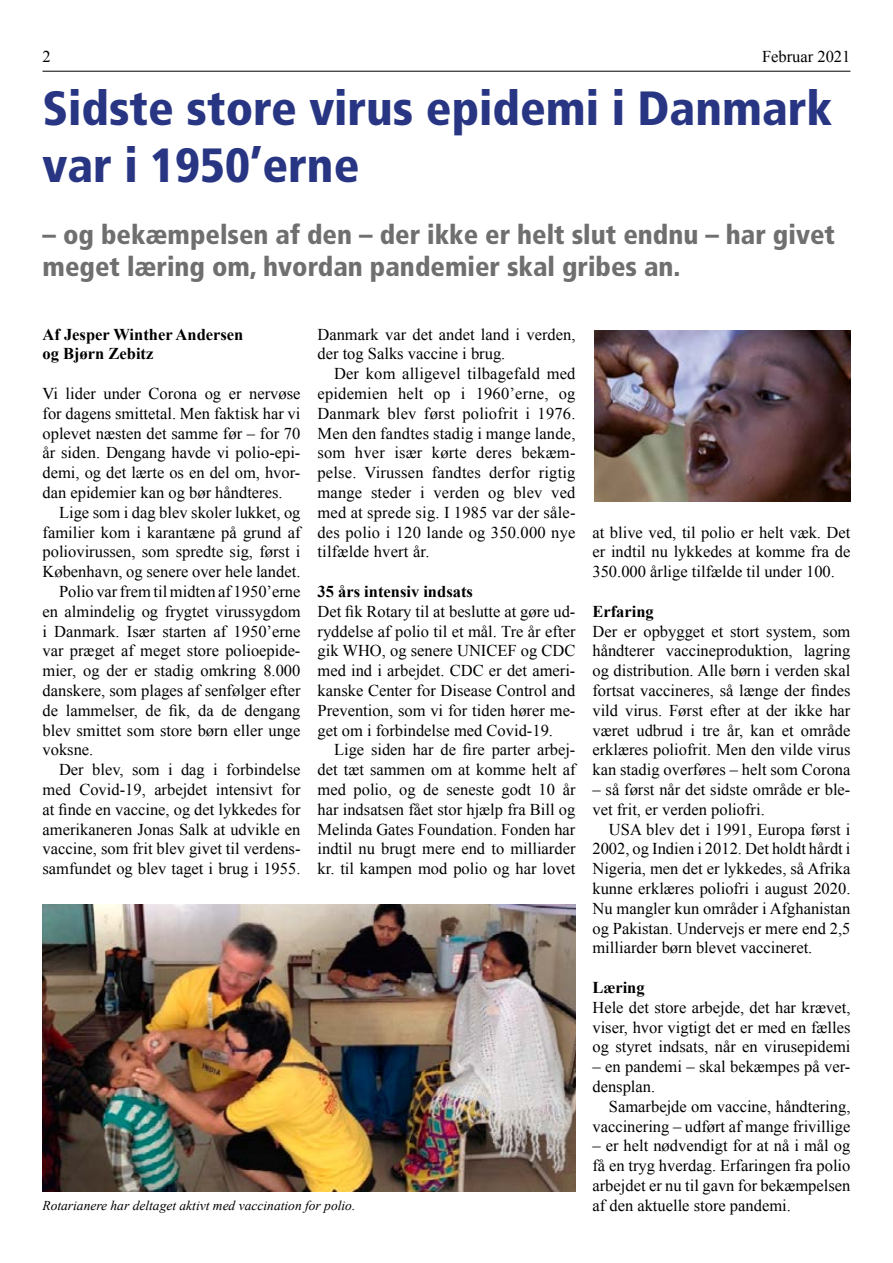
<style>
.page{position:relative;width:893px;height:1263px;background:#fff}
.page>*{position:absolute;margin:0;border:0;box-sizing:border-box;transform-origin:0 0}
.t1{font:700 70.05px "Calibri";color:#000}
.t2{font:900 condensed 48px/57px "Frutiger";color:#283583}
.t3{font:900 condensed 27px/32.4px "Frutiger";color:#706f6f}
.t4{font:16.5px/19.8px "Times New Roman";color:#000;text-align:justify}
.t5{font:700 16.5px/19.8px "Times New Roman";color:#000}
.t6{font:italic 13.5px "Times New Roman";color:#000}
</style>
<div class="page">
<hr style="left:43px;top:71px;width:807px;height:1px;background:#000">
<img style="left:42px;top:904px;width:533px;height:287px">
<img style="left:594px;top:330px;width:256px;height:171px">
<p class="t4" style="left:43px;top:47px;width:10px">2</p>
<p class="t4" style="left:762px;top:47px;width:90px">Februar 2021</p>
<h2 class="t2" style="left:43px;top:80px;width:791px">Sidste store virus epidemi i Danmark var i 1950’erne</h2>
<h3 class="t3" style="left:43px;top:218px;width:794px">– og bekæmpelsen af den – der ikke er helt slut endnu – har givet meget læring om, hvordan pandemier skal gribes an.</h3>
<p class="t4" style="left:317px;top:324px;width:259px">Danmark var det andet land i verden, der tog Salks vaccine i brug.</p>
<p class="t4" style="left:317px;top:363px;width:260px;text-indent:16px">Der kom alligevel tilbagefald med epidemien helt op i 1960’erne, og Danmark blev først poliofrit i 1976.<br>Men den fandtes stadig i mange lande, som hver især kørte deres bekæm&shy;pelse. Virussen fandtes derfor rigtig mange steder i verden og blev ved med at sprede sig. I 1985 var der såle&shy;des polio i 120 lande og 350.000 nye tilfælde hvert år.</p>
<p class="t5" style="left:317px;top:581px;width:157px">35 års intensiv indsats</p>
<p class="t4" style="left:317px;top:601px;width:259px">Det fik Rotary til at beslutte at gøre ud&shy;ryddelse af polio til et mål. Tre år efter gik WHO, og senere UNICEF og CDC med ind i arbejdet. CDC er det ameri&shy;kanske Center for Disease Control and Prevention, som vi for tiden hører me&shy;get om i forbindelse med Covid-19.</p>
<p class="t4" style="left:317px;top:740px;width:259px;text-indent:16px">Lige siden har de fire parter arbej&shy;det tæt sammen om at komme helt af med polio, og de seneste godt 10 år har indsatsen fået stor hjælp fra Bill og Melinda Gates Foundation. Fonden har indtil nu brugt mere end to milliarder kr. til kampen mod polio og har lovet</p>
<p class="t5" style="left:43px;top:324px;width:202px">Af Jesper Winther Andersen og Bjørn Zebitz</p>
<p class="t4" style="left:43px;top:383px;width:259px">Vi lider under Corona og er nervøse for dagens smittetal. Men faktisk har vi oplevet næsten det samme før – for 70 år siden. Dengang havde vi polio-epi&shy;demi, og det lærte os en del om, hvor&shy;dan epidemier kan og bør håndteres.</p>
<p class="t4" style="left:59px;top:502px;width:243px">Lige som i dag blev skoler lukket, og</p>
<p class="t4" style="left:43px;top:522px;width:259px">familier kom i karantæne på grund af</p>
<p class="t4" style="left:43px;top:542px;width:259px">poliovirussen, som spredte sig, først i</p>
<p class="t4" style="left:43px;top:561px;width:259px">København, og senere over hele landet.</p>
<p class="t4" style="left:59px;top:581px;width:243px">Polio var frem til midten af 1950’erne</p>
<p class="t4" style="left:43px;top:601px;width:259px">en almindelig og frygtet virussygdom</p>
<p class="t4" style="left:43px;top:621px;width:259px">i Danmark. Især starten af 1950’erne</p>
<p class="t4" style="left:43px;top:641px;width:259px">var præget af meget store polioepide-</p>
<p class="t4" style="left:43px;top:660px;width:259px">mier, og der er stadig omkring 8.000</p>
<p class="t4" style="left:43px;top:680px;width:259px">danskere, som plages af senfølger efter</p>
<p class="t4" style="left:43px;top:700px;width:259px">de lammelser, de fik, da de dengang</p>
<p class="t4" style="left:43px;top:720px;width:259px">blev smittet som store børn eller unge</p>
<p class="t4" style="left:43px;top:740px;width:52px">voksne.</p>
<p class="t4" style="left:59px;top:759px;width:243px">Der blev, som i dag i forbindelse</p>
<p class="t4" style="left:43px;top:779px;width:259px">med Covid-19, arbejdet intensivt for</p>
<p class="t4" style="left:43px;top:799px;width:259px">at finde en vaccine, og det lykkedes for</p>
<p class="t4" style="left:43px;top:819px;width:259px">amerikaneren Jonas Salk at udvikle en</p>
<p class="t4" style="left:43px;top:839px;width:259px">vaccine, som frit blev givet til verdens-</p>
<p class="t4" style="left:43px;top:858px;width:259px">samfundet og blev taget i brug i 1955.</p>
<h1 class="t1" style="left:120px;top:554px;width:342px">I fællesskab</h1>
<p class="t6" style="left:42px;top:1196px;width:314px">Rotarianere har deltaget aktivt med vaccination for polio.</p>
<p class="t4" style="left:592px;top:522px;width:259px">at blive ved, til polio er helt væk. Det er indtil nu lykkedes at komme fra de 350.000 årlige tilfælde til under 100.</p>
<p class="t5" style="left:592px;top:601px;width:63px">Erfaring</p>
<p class="t4" style="left:592px;top:621px;width:259px">Der er opbygget et stort system, som håndterer vaccineproduktion, lagring og distribution. Alle børn i verden skal fortsat vaccineres, så længe der findes vild virus. Først efter at der ikke har været udbrud i tre år, kan et område erklæres poliofrit. Men den vilde virus kan stadig overføres – helt som Corona</p>
<p class="t4" style="left:592px;top:779px;width:259px">– så først når det sidste område er ble&shy;vet frit, er verden poliofri.</p>
<p class="t4" style="left:592px;top:819px;width:259px;text-indent:16px">USA blev det i 1991, Europa først i 2002, og Indien i 2012. Det holdt hårdt i Nigeria, men det er lykkedes, så Afrika kunne erklæres poliofri i august 2020.<br>Nu mangler kun områder i Afghanistan og Pakistan. Undervejs er mere end 2,5 milliarder børn blevet vaccineret.</p>
<p class="t5" style="left:592px;top:977px;width:54px">Læring</p>
<p class="t4" style="left:592px;top:997px;width:259px">Hele det store arbejde, det har krævet, viser, hvor vigtigt det er med en fælles og styret indsats, når en virusepidemi</p>
<p class="t4" style="left:592px;top:1056px;width:259px">– en pandemi – skal bekæmpes på ver&shy;densplan.</p>
<p class="t4" style="left:592px;top:1096px;width:259px;text-align:right">Samarbejde om vaccine, håndtering, vaccinering – udført af mange frivillige</p>
<p class="t4" style="left:592px;top:1136px;width:259px">– er helt nødvendigt for at nå i mål og få en tryg hverdag. Erfaringen fra polio arbejdet er nu til gavn for bekæmpelsen af den aktuelle store pandemi.</p>
</div>
